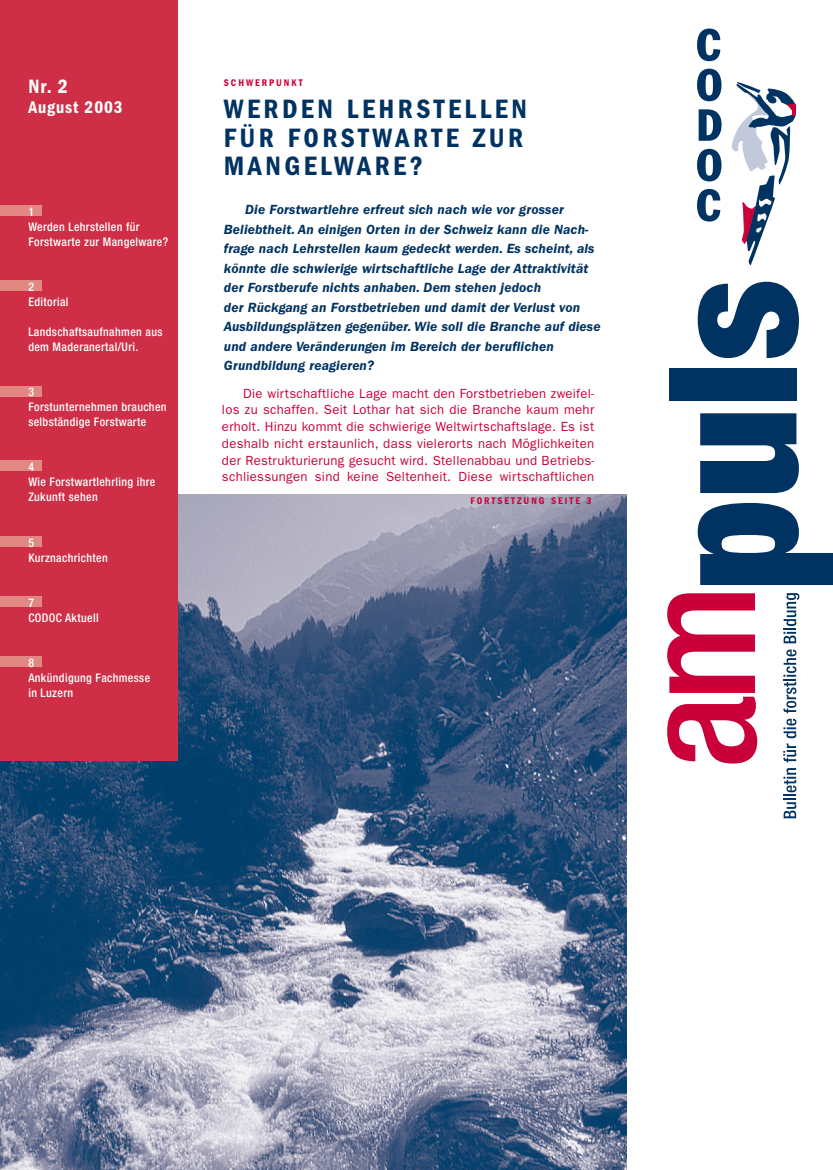
<style>
.page{position:relative;width:833px;height:1170px;background:#fff}
.page>*{position:absolute;margin:0;border:0;box-sizing:border-box;transform-origin:0 0}
.t1{font:600 condensed 27.5px/28.8px "Franklin Gothic LT";letter-spacing:.125em;color:#003362}
.t2{font:600 condensed 20px "Franklin Gothic LT";color:#fff}
.t3{font:600 condensed 17.5px "Franklin Gothic LT";letter-spacing:.05em;color:#fff}
.t4{font:italic 600 13.75px/19.5px "Franklin Gothic LT";letter-spacing:.01em;color:#003362}
.t5{font:13.25px/16.8px "Franklin Gothic LT";letter-spacing:.02em;color:#c90039;text-align:justify}
.t6{font:500 condensed 11.88px/15px "Helvetica Neue";letter-spacing:.03em;color:#fff}
.t7{font:600 condensed 10px "Franklin Gothic LT";letter-spacing:.2em;color:#c90039}
</style>
<div class="page">
<img style="left:0;top:494px;width:626px;height:675px">
<div style="left:0;top:0;width:177px;height:760px;background:#ce2f46"></div>
<svg style="left:697px;top:503px;width:136px;height:82px"></svg>
<svg style="left:700px;top:413px;width:99px;height:80px"></svg>
<div style="left:669px;top:368px;width:127px;height:32px;background:#003362"></div>
<svg style="left:697px;top:282px;width:102px;height:76px"></svg>
<svg style="left:667px;top:593px;width:90px;height:170px"></svg>
<svg style="left:783px;top:768px;width:13px;height:50px"></svg>
<svg style="left:783px;top:649px;width:13px;height:113px"></svg>
<svg style="left:783px;top:593px;width:16px;height:50px"></svg>
<svg style="left:731px;top:82px;width:65px;height:183px"></svg>
<svg style="left:697px;top:29px;width:23px;height:32px"></svg>
<svg style="left:697px;top:69px;width:24px;height:32px"></svg>
<svg style="left:698px;top:109px;width:23px;height:32px"></svg>
<svg style="left:697px;top:149px;width:24px;height:32px"></svg>
<svg style="left:697px;top:189px;width:23px;height:32px"></svg>
<div style="left:0;top:206px;width:42px;height:10px;background:#e18883"></div>
<div style="left:0;top:281px;width:42px;height:10px;background:#e18883"></div>
<div style="left:0;top:386px;width:42px;height:10px;background:#e18883"></div>
<div style="left:0;top:461px;width:42px;height:10px;background:#e18883"></div>
<div style="left:0;top:656px;width:42px;height:10px;background:#e18883"></div>
<div style="left:0;top:536px;width:42px;height:10px;background:#e18883"></div>
<div style="left:0;top:596px;width:42px;height:10px;background:#e18883"></div>
<h2 class="t2" style="left:28px;top:75px;width:41px">Nr. 2</h2>
<p class="t3" style="left:28px;top:97px;width:96px">August 2003</p>
<p class="t6" style="left:28px;top:204px;width:141px">1<br>Werden Lehrstellen für<br>Forstwarte zur Mangelware?</p>
<p class="t6" style="left:28px;top:279px;width:42px">2<br>Editorial</p>
<p class="t6" style="left:28px;top:324px;width:136px">Landschaftsaufnahmen aus dem Maderanertal/Uri.</p>
<p class="t6" style="left:28px;top:384px;width:140px">3<br>Forstunternehmen brauchen selbständige Forstwarte</p>
<p class="t6" style="left:28px;top:459px;width:128px">4<br>Wie Forstwartlehrling ihre<br>Zukunft sehen</p>
<p class="t6" style="left:28px;top:534px;width:81px">5<br>Kurznachrichten</p>
<p class="t6" style="left:28px;top:594px;width:72px">7<br>CODOC Aktuell</p>
<p class="t6" style="left:28px;top:654px;width:123px">8<br>Ankündigung Fachmesse in Luzern</p>
<p class="t7" style="left:224px;top:76px;width:80px">SCHWERPUNKT</p>
<h1 class="t1" style="left:224px;top:94px;width:304px">WERDEN LEHRSTELLEN<br>FÜR FORSTWARTE ZUR<br>MANGELWARE?</h1>
<p class="t4" style="left:224px;top:200px;width:378px;text-indent:21px">Die Forstwartlehre erfreut sich nach wie vor grosser Beliebtheit. An einigen Orten in der Schweiz kann die Nach&shy;frage nach Lehrstellen kaum gedeckt werden. Es scheint, als könnte die schwierige wirtschaftliche Lage der Attraktivität der Forstberufe nichts anhaben. Dem stehen jedoch<br>der Rückgang an Forstbetrieben und damit der Verlust von Ausbildungsplätzen gegenüber. Wie soll die Branche auf diese und andere Veränderungen im Bereich der beruflichen Grundbildung reagieren?</p>
<p class="t5" style="left:222px;top:385px;width:374px;text-indent:21px">Die wirtschaftliche Lage macht den Forstbetrieben zweifel&shy;los zu schaffen. Seit Lothar hat sich die Branche kaum mehr erholt. Hinzu kommt die schwierige Weltwirtschaftslage. Es ist deshalb nicht erstaunlich, dass vielerorts nach Möglichkeiten der Restrukturierung gesucht wird. Stellenabbau und Betriebs&shy;schliessungen sind keine Seltenheit. Diese wirtschaftlichen</p>
<p class="t7" style="left:470px;top:495px;width:123px">FORTSETZUNG SEITE 3</p>
</div>
